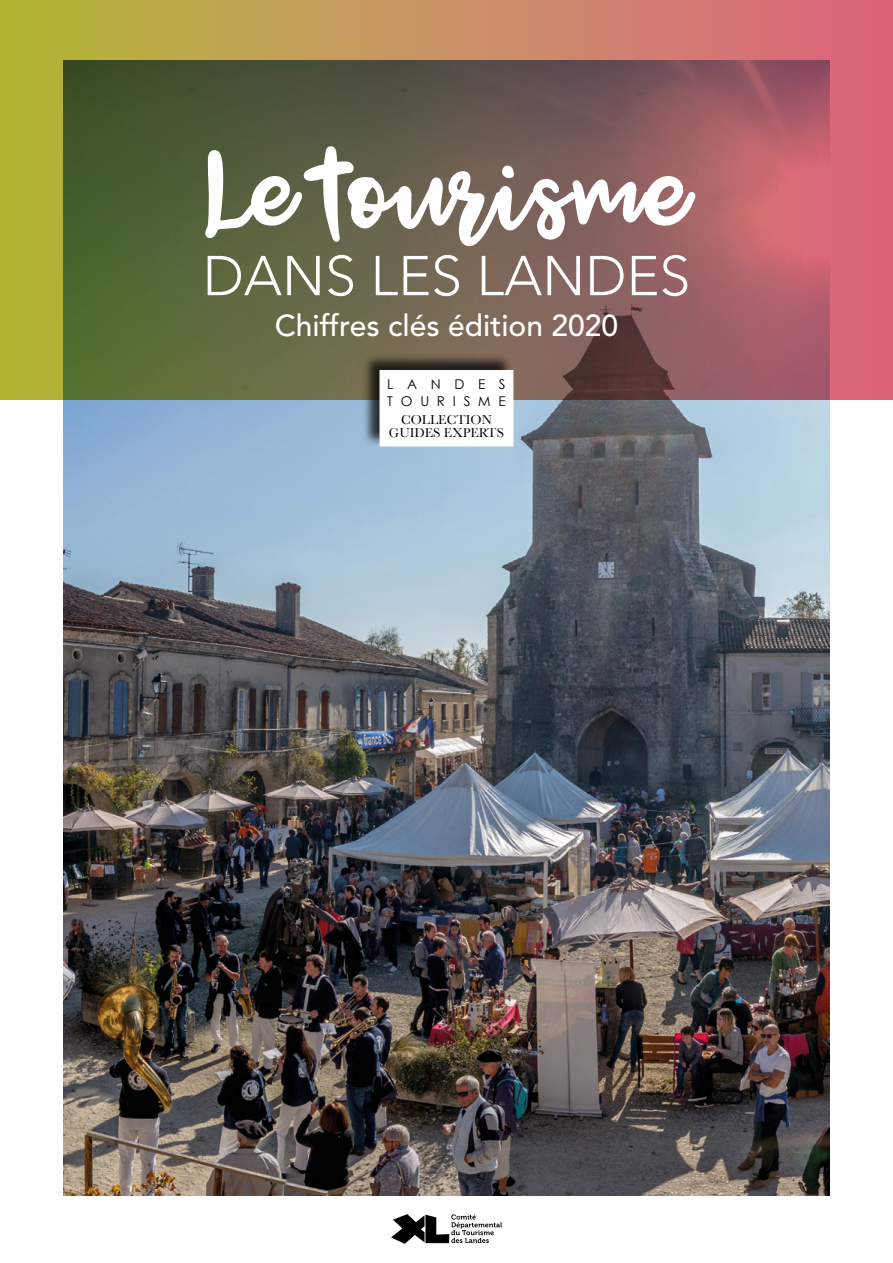
<style>
.page{position:relative;width:893px;height:1263px;background:#fff}
.page>*{position:absolute;margin:0;border:0;box-sizing:border-box;transform-origin:0 0}
.t1{font:108px "Jenthill";letter-spacing:.03em;color:#fff}
.t2{font:300 55.5px "Avenir";color:#fff}
.t3{font:500 30px "Avenir";color:#fff}
.t4{font:13.5px/13.5px "Baskerville";color:#000;text-align:center}
.t5{font:13.5px/17px "Century Gothic";letter-spacing:.575em;color:#000}
</style>
<div class="page">
<img style="left:64px;top:400px;width:765px;height:796px">
<svg style="left:0;top:0;width:893px;height:400px;background:#8a6c52"></svg>
<div style="left:363px;top:354px;width:150px;height:93px;background:#000;opacity:.75"></div>
<div style="left:379px;top:370px;width:134px;height:76px;background:#fff"></div>
<svg style="left:391px;top:1214px;width:111px;height:30px"></svg>
<h1 class="t1" style="left:204px;top:124px;width:486px">Le tourisme</h1>
<h2 class="t2" style="left:203px;top:243px;width:489px">DANS LES LANDES</h2>
<p class="t3" style="left:275px;top:308px;width:345px">Chiffres clés édition 2020</p>
<p class="t5" style="left:387px;top:376px;width:120px">LANDES<br>TOURISME</p>
<p class="t4" style="left:389px;top:413px;width:117px">COLLECTION<br>GUIDES EXPERTS</p>
</div>
